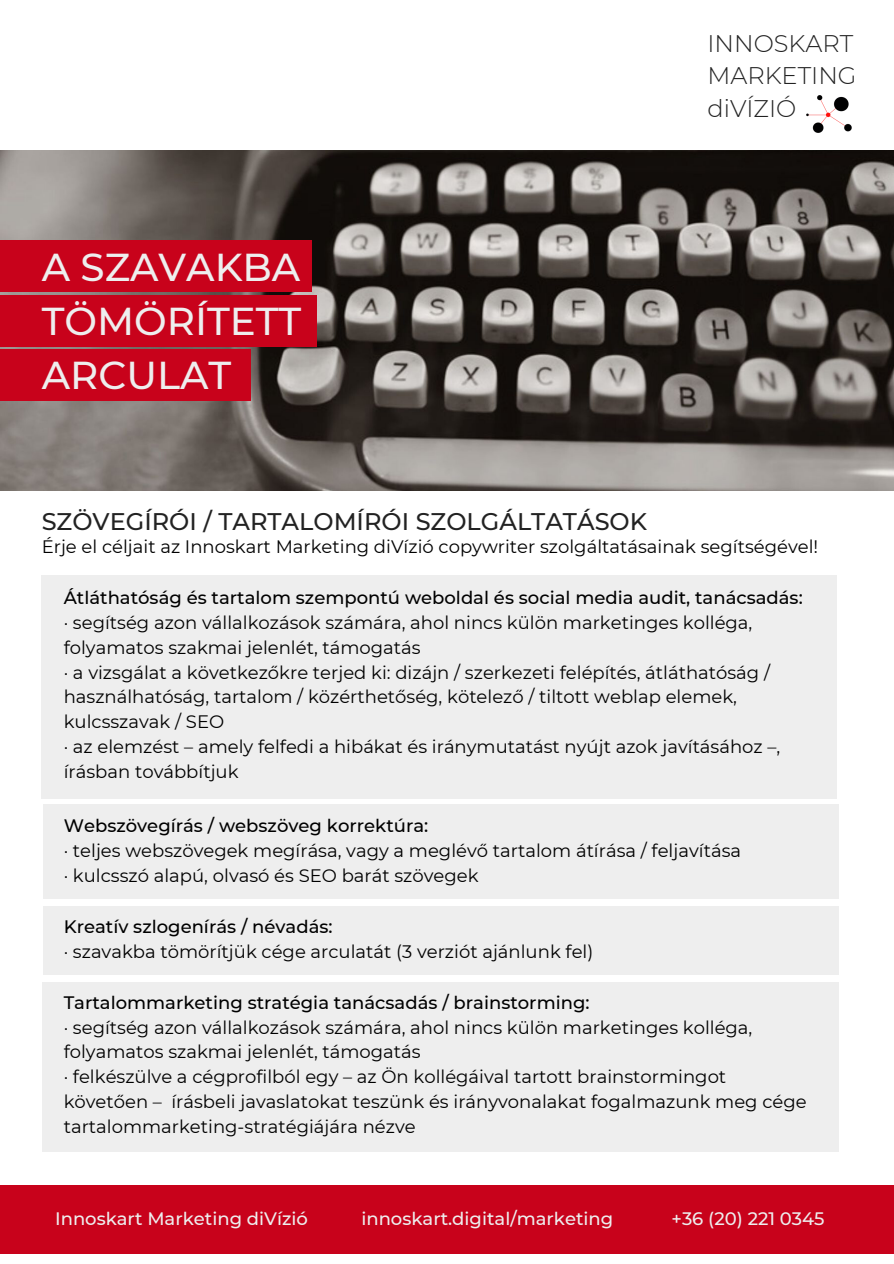
<style>
.page{position:relative;width:894px;height:1264px;background:#fff}
.page>*{position:absolute;margin:0;border:0;box-sizing:border-box;transform-origin:0 0}
.t1{font:500 38.85px/53.8px "Montserrat";color:#eee;text-align:justify}
.t2{font:500 24px "Montserrat";color:#222}
.t3{font:300 24px/32.7px "Montserrat";color:#222}
.t4{font:18px/24.8px "Montserrat";color:#000}
.t5{font:500 18px "Montserrat";color:#000}
.t6{font:500 18px "Montserrat";color:#eee}
</style>
<div class="page">
<img style="left:0;top:151px;width:893px;height:340px">
<div style="left:0;top:241px;width:311px;height:51px;background:#c8021b"></div>
<div style="left:0;top:295px;width:316px;height:51px;background:#c8021b"></div>
<div style="left:0;top:349px;width:250px;height:51px;background:#c8021b"></div>
<div style="left:0;top:1185px;width:893px;height:68px;background:#c8021b"></div>
<img style="left:806px;top:95px;width:46px;height:38px">
<div style="left:42px;top:575px;width:794px;height:224px;background:#eee"></div>
<div style="left:43px;top:804px;width:795px;height:95px;background:#eee"></div>
<div style="left:43px;top:905px;width:795px;height:69px;background:#eee"></div>
<div style="left:43px;top:981px;width:795px;height:170px;background:#eee"></div>
<h1 class="t1" style="left:42px;top:240px;width:261px">A SZAVAKBA TÖMÖRÍTETT ARCULAT</h1>
<h2 class="t3" style="left:707px;top:27px;width:150px">INNOSKART<br>MARKETING diVÍZIÓ</h2>
<h2 class="t2" style="left:42px;top:507px;width:606px">SZÖVEGÍRÓI / TARTALOMÍRÓI SZOLGÁLTATÁSOK</h2>
<p class="t4" style="left:42px;top:534px;width:777px">Érje el céljait az Innoskart Marketing diVízió copywriter szolgáltatásainak segítségével!</p>
<p class="t5" style="left:64px;top:587px;width:740px">Átláthatóság és tartalom szempontú weboldal és social media audit, tanácsadás:</p>
<p class="t4" style="left:64px;top:610px;width:718px">· segítség azon vállalkozások számára, ahol nincs külön marketinges kolléga, folyamatos szakmai jelenlét, támogatás<br>· a vizsgálat a következőkre terjed ki: dizájn / szerkezeti felépítés, átláthatóság / használhatóság, tartalom / közérthetőség, kötelező / tiltott weblap elemek, kulcsszavak / SEO<br>· az elemzést – amely felfedi a hibákat és iránymutatást nyújt azok javításához –, írásban továbbítjuk</p>
<p class="t5" style="left:64px;top:814px;width:366px">Webszövegírás / webszöveg korrektúra:</p>
<p class="t4" style="left:64px;top:838px;width:678px">· teljes webszövegek megírása, vagy a meglévő tartalom átírása / feljavítása · kulcsszó alapú, olvasó és SEO barát szövegek</p>
<p class="t5" style="left:64px;top:915px;width:270px">Kreatív szlogenírás / névadás:</p>
<p class="t4" style="left:64px;top:938px;width:531px">· szavakba tömörítjük cége arculatát (3 verziót ajánlunk fel)</p>
<p class="t5" style="left:64px;top:991px;width:527px">Tartalommarketing stratégia tanácsadás / brainstorming:</p>
<p class="t4" style="left:64px;top:1014px;width:744px">· segítség azon vállalkozások számára, ahol nincs külön marketinges kolléga, folyamatos szakmai jelenlét, támogatás<br>· felkészülve a cégprofilból egy – az Ön kollégáival tartott brainstormingot követően – írásbeli javaslatokat teszünk és irányvonalakat fogalmazunk meg cége tartalommarketing-stratégiájára nézve</p>
<p class="t6" style="left:55px;top:1207px;width:254px">Innoskart Marketing diVízió</p>
<p class="t6" style="left:361px;top:1207px;width:253px">innoskart.digital/marketing</p>
<p class="t6" style="left:671px;top:1207px;width:155px">+36 (20) 221 0345</p>
</div>
